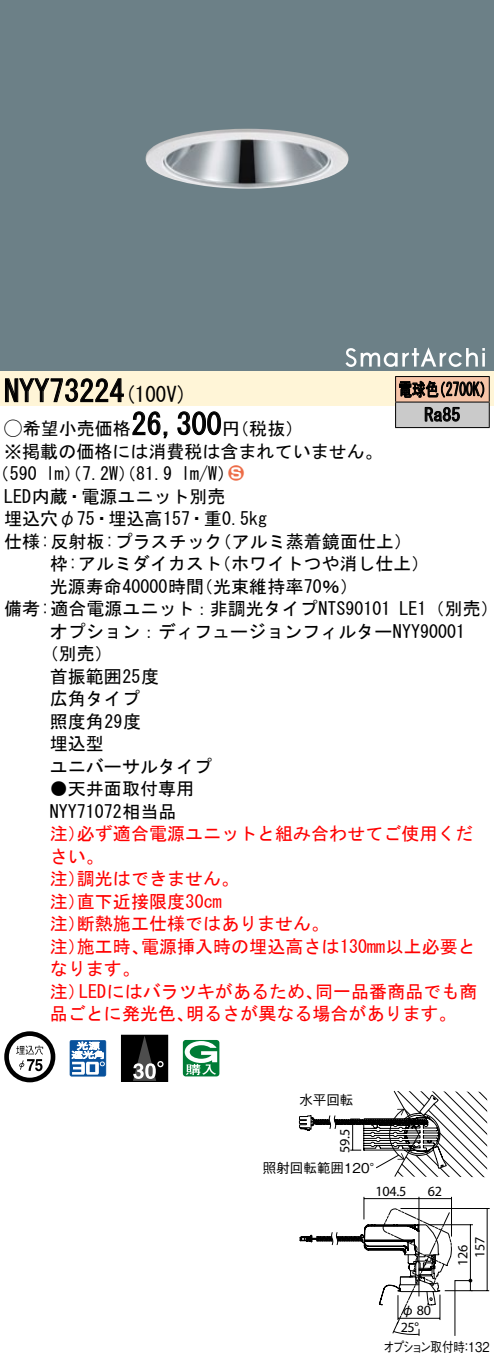
<style>
.page{position:relative;width:494px;height:1363px;background:#fff}
.page>*{position:absolute;margin:0;border:0;box-sizing:border-box;transform-origin:0 0}
.t1{font:30px "MS Gothic";color:#000}
.t2{font:21px "MS Gothic";color:#000}
.t3{font:18px/22.5px "MS Gothic";color:#000}
.t4{font:18px/22.5px "MS Gothic";color:#f00}
.t5{font:18px/25.5px "MS Gothic";color:#000;scale:.75 1}
.t6{font:18px "Ford Classification 1";color:#ed6d48}
.t7{font:14.1px "ITC Avant Garde Std";letter-spacing:-.02em;color:#000}
.t8{font:13.5px "Gothic BBB Pro Medium 90 pv RKSJ H";color:#000}
.t9{font:13.5px "Gothic BBB Pro Medium 90 pv RKSJ H";letter-spacing:-.14em;color:#000;scale:.85 1}
.t10{font:13.5px "Gothic BBB Pro Medium 90 pv RKSJ H";color:#000;scale:.85 1}
.s1{font-family:"Ford Classification 1"}
.s2{color:#fff}
.s3{font-family:"Gothic BBB Pro Medium 90 pv RKSJ H"}
</style>
<div class="page">
<div style="left:0;top:0;width:493px;height:346px;background:#6c8087"></div>
<img style="left:145px;top:129px;width:203px;height:60px">
<div style="left:0;top:346px;width:493px;height:26px;background:#6c8087"></div>
<svg style="left:345px;top:347px;width:139px;height:20px"></svg>
<div style="left:0;top:372px;width:493px;height:34px;background:#fff5d7"></div>
<svg style="left:5px;top:378px;width:119px;height:25px"></svg>
<svg style="left:132px;top:411px;width:36px;height:28px"></svg>
<svg style="left:177px;top:411px;width:44px;height:24px"></svg>
<svg style="left:4px;top:1031px;width:51px;height:51px"></svg>
<svg style="left:70px;top:1040px;width:36px;height:36px"></svg>
<div style="left:121px;top:1035px;width:46px;height:46px;background:#000"></div>
<svg style="left:133px;top:1037px;width:30px;height:42px"></svg>
<div style="left:121px;top:1035px;width:47px;height:46px;border:1px solid #000"></div>
<svg style="left:183px;top:1040px;width:36px;height:36px"></svg>
<hr style="left:395px;top:376px;width:94px;height:1px;background:#000">
<hr style="left:395px;top:427px;width:94px;height:1px;background:#000">
<svg style="left:395px;top:377px;width:94px;height:50px;background:#a8978d"></svg>
<hr style="left:400px;top:1208px;width:89px;height:1px;background:#000">
<svg style="left:298px;top:1090px;width:190px;height:246px"></svg>
<h1 class="t1" style="left:4px;top:376px;width:122px">NYY73224</h1>
<p class="t5" style="left:424px;top:376px;width:49px;text-indent:-26px">電球色<br>Ra85</p>
<p class="t5" style="left:432px;top:376px;width:82px">（2700 (K</p>
<p class="t2" style="left:124px;top:384px;width:64px">(100 (V</p>
<h1 class="t1" style="left:131px;top:409px;width:91px">26,300</h1>
<p class="t3" style="left:4px;top:417px;width:379px"><span class="s1">A</span>希望小売価格<br>※掲載の価格には消費税は含まれていません。</p>
<p class="t6" style="left:228px;top:464px;width:17px">2<span class="s2">3</span></p>
<p class="t3" style="left:222px;top:417px;width:82px">（円税抜(</p>
<p class="t3" style="left:181px;top:462px;width:55px">l m (W/</p>
<p class="t3" style="left:-8px;top:462px;width:47px">（590</p>
<p class="t3" style="left:4px;top:485px;width:223px">LED内蔵・電源ユニット別売</p>
<p class="t3" style="left:4px;top:507px;width:264px">埋込穴φ75・埋込高157・重0.5kg</p>
<p class="t3" style="left:213px;top:530px;width:200px">（アルミ蒸着鏡面仕上(</p>
<p class="t3" style="left:46px;top:462px;width:128px">lm）（7.2 ）（W 81.9</p>
<p class="t3" style="left:213px;top:530px;width:217px;text-indent:-209px">仕様:反射板:プラスチック<br>（ホワイトつや消し仕上(</p>
<p class="t3" style="left:195px;top:552px;width:164px;text-indent:-145px">枠:アルミダイカスト<br>（光束維持率70％(</p>
<p class="t3" style="left:50px;top:575px;width:156px">光源寿命40000時間</p>
<p class="t3" style="left:4px;top:597px;width:387px">備考:適合電源ユニット：非調光タイプNTS90101</p>
<p class="t3" style="left:50px;top:620px;width:416px">オプション：ディフュージョンフィルターNYY90001</p>
<p class="t3" style="left:41px;top:642px;width:73px">（別売(</p>
<p class="t3" style="left:50px;top:665px;width:111px">首振範囲25度</p>
<p class="t3" style="left:50px;top:687px;width:91px">広角タイプ</p>
<p class="t3" style="left:50px;top:710px;width:93px">照度角29度</p>
<p class="t3" style="left:50px;top:732px;width:55px">埋込型</p>
<p class="t3" style="left:50px;top:755px;width:163px">ユニバーサルタイプ</p>
<p class="t3" style="left:50px;top:777px;width:145px">●天井面取付専用<br>NYY71072相当品</p>
<p class="t4" style="left:77px;top:822px;width:397px">必ず適合電源ユニットと組み合わせてご使用くだ</p>
<p class="t3" style="left:399px;top:597px;width:100px">LE （1 別売(</p>
<p class="t4" style="left:50px;top:822px;width:37px">注）</p>
<p class="t4" style="left:50px;top:845px;width:55px">さい。</p>
<p class="t4" style="left:77px;top:867px;width:163px">調光はできません。</p>
<p class="t4" style="left:77px;top:867px;width:146px;text-indent:-27px">注）<br>直下近接限度30cm</p>
<p class="t4" style="left:77px;top:890px;width:253px;text-indent:-27px">注）<br>断熱施工仕様ではありません。</p>
<p class="t4" style="left:50px;top:912px;width:37px">注）</p>
<p class="t4" style="left:141px;top:935px;width:336px">電源挿入時の埋込高さは130mm以上必要と</p>
<p class="t4" style="left:77px;top:935px;width:73px">施工時、</p>
<p class="t4" style="left:50px;top:935px;width:91px">注）<br>なります。</p>
<p class="t4" style="left:79px;top:980px;width:245px">LEDにはバラツキがあるため、</p>
<p class="t4" style="left:315px;top:980px;width:163px">同一品番商品でも商</p>
<p class="t4" style="left:50px;top:980px;width:37px">注）</p>
<p class="t4" style="left:50px;top:1002px;width:145px">品ごとに発光色、</p>
<p class="t4" style="left:186px;top:1002px;width:272px">明るさが異なる場合があります。</p>
<p class="t8" style="left:299px;top:1089px;width:55px">水平回転</p>
<p class="t7" style="left:335px;top:1152px;width:25px;rotate:-90deg">59.5</p>
<p class="t8" style="left:263px;top:1157px;width:122px">照射回転範囲120°</p>
<p class="t7" style="left:375px;top:1182px;width:32px">104.5</p>
<p class="t7" style="left:427px;top:1182px;width:16px">62</p>
<p class="t7" style="left:400px;top:1302px;width:32px"><span class="s3">φ</span>80</p>
<p class="t7" style="left:400px;top:1318px;width:20px">25°</p>
<p class="t7" style="left:470px;top:1257px;width:23px;rotate:-90deg">157</p>
<p class="t7" style="left:453px;top:1265px;width:23px;rotate:-90deg">126</p>
<p class="t9" style="left:383px;top:1336px;width:98px">オプション取付時</p>
<p class="t10" style="left:460px;top:1336px;width:36px">：132</p>
</div>
